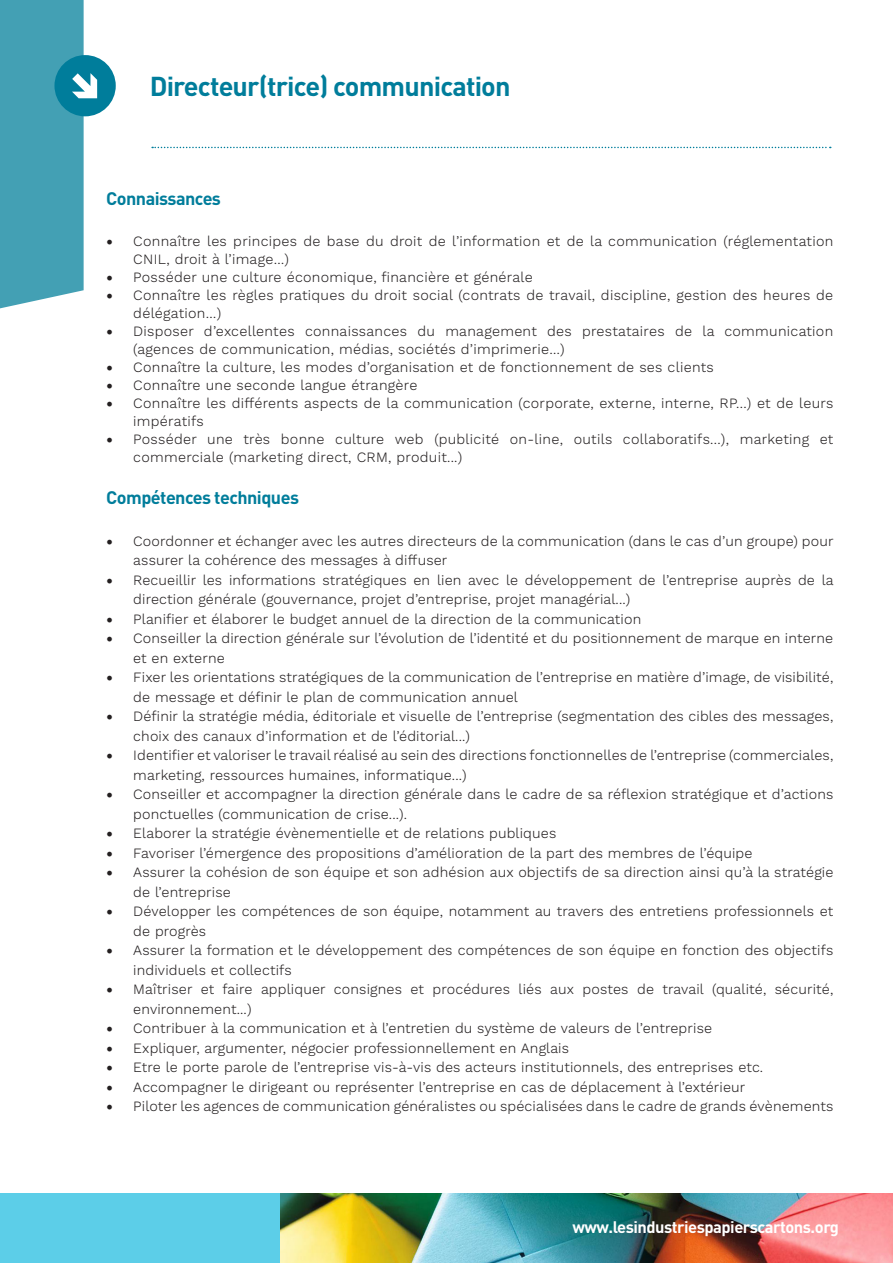
<style>
.page{position:relative;width:893px;height:1263px;background:#fff}
.page>*{position:absolute;margin:0;border:0;box-sizing:border-box;transform-origin:0 0}
.t1{font:700 27px "DINOT";letter-spacing:-.03em;color:#007d9b}
.t2{font:700 18px "DINOT";letter-spacing:-.03em;color:#007d9b}
.t3{font:700 16.5px "DINOT";letter-spacing:-.03em;color:#fff}
.t4{font:300 14.25px/19.5px "Work Sans";letter-spacing:.01em;color:#231f20}
.s1{font-family:"Minion Pro";font-weight:400;font-size:18px}
</style>
<div class="page">
<div style="left:54px;top:55px;width:62px;height:61px;background:#007d9b;border-radius:50%"></div>
<svg style="left:0;top:0;width:97px;height:309px"></svg>
<svg style="left:152px;top:147px;width:679px;height:1px"></svg>
<div style="left:0;top:1193px;width:893px;height:70px;background:#5ccee8"></div>
<img style="left:281px;top:1193px;width:612px;height:70px">
<p class="t1" style="left:150px;top:67px;width:362px">Directeur(trice) communication</p>
<p class="t2" style="left:106px;top:186px;width:116px">Connaissances</p>
<p class="t4" style="left:133px;top:232px;width:702px;line-height:18px;text-indent:-27px"><span class="s1">•</span> Connaître les principes de base du droit de l’information et de la communication (réglementation<br>CNIL, droit à l’image…)</p>
<p class="t4" style="left:106px;top:268px;width:428px"><span class="s1">•</span> Posséder une culture économique, financière et générale</p>
<p class="t4" style="left:133px;top:286px;width:701px;line-height:18px;text-indent:-27px"><span class="s1">•</span> Connaître les règles pratiques du droit social (contrats de travail, discipline, gestion des heures de délégation…)</p>
<p class="t4" style="left:133px;top:322px;width:701px;line-height:18px;text-indent:-27px"><span class="s1">•</span> Disposer d’excellentes connaissances du management des prestataires de la communication (agences de communication, médias, sociétés d’imprimerie…)</p>
<p class="t4" style="left:106px;top:358px;width:609px"><span class="s1">•</span> Connaître la culture, les modes d’organisation et de fonctionnement de ses clients</p>
<p class="t4" style="left:106px;top:376px;width:313px"><span class="s1">•</span> Connaître une seconde langue étrangère</p>
<p class="t4" style="left:133px;top:394px;width:701px;line-height:18px;text-indent:-27px"><span class="s1">•</span> Connaître les différents aspects de la communication (corporate, externe, interne, RP...) et de leurs impératifs</p>
<p class="t4" style="left:133px;top:430px;width:702px;line-height:18px;text-indent:-27px"><span class="s1">•</span> Posséder une très bonne culture web (publicité on-line, outils collaboratifs...), marketing et commerciale (marketing direct, CRM, produit...)</p>
<p class="t2" style="left:106px;top:485px;width:194px">Compétences techniques</p>
<p class="t4" style="left:133px;top:532px;width:702px;text-indent:-27px"><span class="s1">•</span> Coordonner et échanger avec les autres directeurs de la communication (dans le cas d’un groupe) pour assurer la cohérence des messages à diffuser</p>
<p class="t4" style="left:133px;top:571px;width:702px;text-indent:-27px"><span class="s1">•</span> Recueillir les informations stratégiques en lien avec le développement de l’entreprise auprès de la direction générale (gouvernance, projet d’entreprise, projet managérial...)</p>
<p class="t4" style="left:106px;top:610px;width:536px"><span class="s1">•</span> Planifier et élaborer le budget annuel de la direction de la communication</p>
<p class="t4" style="left:133px;top:629px;width:701px;text-indent:-27px"><span class="s1">•</span> Conseiller la direction générale sur l’évolution de l’identité et du positionnement de marque en interne et en externe</p>
<p class="t4" style="left:133px;top:668px;width:701px;text-indent:-27px"><span class="s1">•</span> Fixer les orientations stratégiques de la communication de l’entreprise en matière d’image, de visibilité, de message et définir le plan de communication annuel</p>
<p class="t4" style="left:133px;top:707px;width:701px;text-indent:-27px"><span class="s1">•</span> Définir la stratégie média, éditoriale et visuelle de l’entreprise (segmentation des cibles des messages, choix des canaux d’information et de l’éditorial...)</p>
<p class="t4" style="left:133px;top:746px;width:701px;text-indent:-27px"><span class="s1">•</span> Identifier et valoriser le travail réalisé au sein des directions fonctionnelles de l’entreprise (commerciales, marketing, ressources humaines, informatique...)</p>
<p class="t4" style="left:133px;top:785px;width:702px;text-indent:-27px"><span class="s1">•</span> Conseiller et accompagner la direction générale dans le cadre de sa réflexion stratégique et d’actions ponctuelles (communication de crise...).</p>
<p class="t4" style="left:106px;top:824px;width:452px"><span class="s1">•</span> Elaborer la stratégie évènementielle et de relations publiques</p>
<p class="t4" style="left:106px;top:844px;width:648px"><span class="s1">•</span> Favoriser l’émergence des propositions d’amélioration de la part des membres de l’équipe</p>
<p class="t4" style="left:133px;top:863px;width:702px;text-indent:-27px"><span class="s1">•</span> Assurer la cohésion de son équipe et son adhésion aux objectifs de sa direction ainsi qu’à la stratégie de l’entreprise</p>
<p class="t4" style="left:133px;top:902px;width:701px;text-indent:-27px"><span class="s1">•</span> Développer les compétences de son équipe, notamment au travers des entretiens professionnels et de progrès</p>
<p class="t4" style="left:133px;top:941px;width:701px;text-indent:-27px"><span class="s1">•</span> Assurer la formation et le développement des compétences de son équipe en fonction des objectifs individuels et collectifs</p>
<p class="t4" style="left:133px;top:980px;width:702px;text-indent:-27px"><span class="s1">•</span> Maîtriser et faire appliquer consignes et procédures liés aux postes de travail (qualité, sécurité, environnement...)</p>
<p class="t4" style="left:106px;top:1019px;width:607px"><span class="s1">•</span> Contribuer à la communication et à l’entretien du système de valeurs de l’entreprise</p>
<p class="t4" style="left:106px;top:1039px;width:464px"><span class="s1">•</span> Expliquer, argumenter, négocier professionnellement en Anglais</p>
<p class="t4" style="left:106px;top:1058px;width:658px"><span class="s1">•</span> Etre le porte parole de l’entreprise vis-à-vis des acteurs institutionnels, des entreprises etc.</p>
<p class="t4" style="left:106px;top:1078px;width:641px"><span class="s1">•</span> Accompagner le dirigeant ou représenter l’entreprise en cas de déplacement à l’extérieur</p>
<p class="t4" style="left:106px;top:1097px;width:729px"><span class="s1">•</span> Piloter les agences de communication généralistes ou spécialisées dans le cadre de grands évènements</p>
<p class="t3" style="left:572px;top:1216px;width:268px">www.lesindustriespapierscartons.org</p>
</div>
